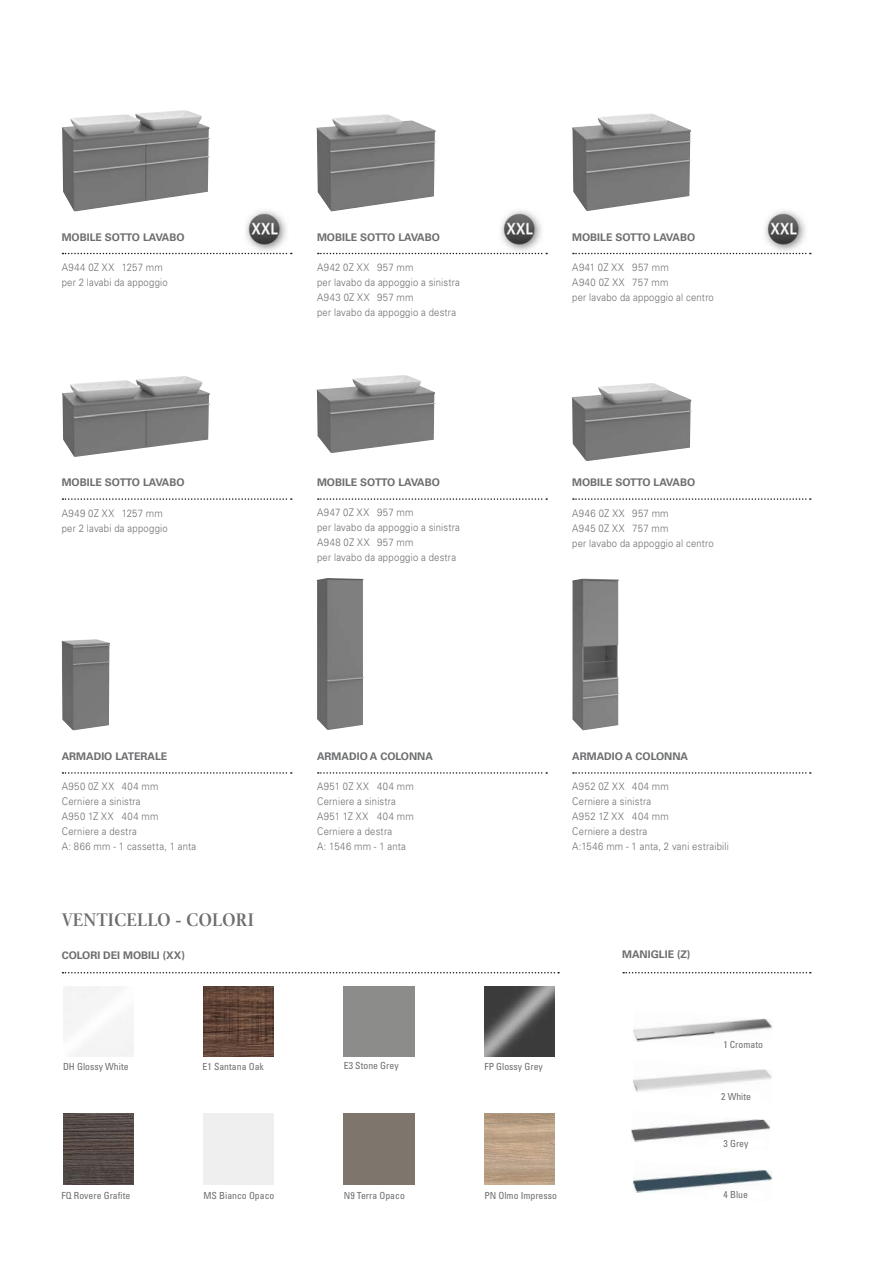
<style>
.page{position:relative;width:881px;height:1263px;background:#fff}
.page>*{position:absolute;margin:0;border:0;box-sizing:border-box;transform-origin:0 0}
.t1{font:700 18px "Villeroy Boch";color:#6d6e70}
.t2{font:300 10.5px/15px "Univers LT";letter-spacing:.025em;color:#6d6e70;scale:.9 1}
.t3{font:700 10.5px "Univers LT";color:#6d6e70}
.t4{font:condensed 9.75px "Univers LT";color:#6d6e70}
</style>
<div class="page">
<img style="left:203px;top:986px;width:70px;height:70px">
<img style="left:63px;top:1114px;width:70px;height:70px">
<img style="left:484px;top:1114px;width:70px;height:70px">
<img style="left:62px;top:110px;width:148px;height:102px">
<img style="left:62px;top:376px;width:148px;height:81px">
<img style="left:62px;top:639px;width:48px;height:91px">
<img style="left:317px;top:578px;width:47px;height:152px">
<img style="left:572px;top:579px;width:47px;height:151px">
<img style="left:316px;top:114px;width:120px;height:98px">
<img style="left:316px;top:375px;width:119px;height:78px">
<img style="left:572px;top:113px;width:119px;height:98px">
<img style="left:571px;top:383px;width:120px;height:78px">
<img style="left:245px;top:211px;width:42px;height:42px">
<img style="left:500px;top:211px;width:42px;height:42px">
<img style="left:764px;top:211px;width:42px;height:42px">
<img style="left:633px;top:1069px;width:139px;height:23px">
<img style="left:633px;top:1018px;width:139px;height:24px">
<img style="left:631px;top:1119px;width:139px;height:23px">
<img style="left:632px;top:1169px;width:140px;height:24px">
<img style="left:484px;top:986px;width:70px;height:70px">
<div style="left:723px;top:1040px;width:83px;height:14px;background:#fff"></div>
<div style="left:708px;top:1139px;width:55px;height:8px;background:#fff"></div>
<div style="left:708px;top:1190px;width:54px;height:8px;background:#fff"></div>
<svg style="left:62px;top:972px;width:497px;height:1px"></svg>
<svg style="left:623px;top:972px;width:187px;height:1px"></svg>
<svg style="left:62px;top:498px;width:230px;height:2px"></svg>
<svg style="left:62px;top:772px;width:230px;height:2px"></svg>
<svg style="left:317px;top:772px;width:230px;height:2px"></svg>
<svg style="left:572px;top:772px;width:238px;height:2px"></svg>
<svg style="left:318px;top:253px;width:229px;height:1px"></svg>
<svg style="left:318px;top:498px;width:229px;height:2px"></svg>
<svg style="left:572px;top:253px;width:238px;height:1px"></svg>
<svg style="left:572px;top:498px;width:238px;height:2px"></svg>
<svg style="left:62px;top:253px;width:230px;height:1px"></svg>
<p class="t3" style="left:62px;top:232px;width:124px">MOBILE SOTTO LAVABO</p>
<p class="t2" style="left:62px;top:261px;width:119px">A944 0Z XX 1257 mm per 2 lavabi da appoggio</p>
<p class="t3" style="left:62px;top:477px;width:124px">MOBILE SOTTO LAVABO</p>
<p class="t2" style="left:62px;top:506px;width:119px">A949 0Z XX 1257 mm per 2 lavabi da appoggio</p>
<p class="t3" style="left:317px;top:232px;width:124px">MOBILE SOTTO LAVABO</p>
<p class="t2" style="left:317px;top:261px;width:160px">A942 0Z XX 957 mm<br>per lavabo da appoggio a sinistra<br>A943 0Z XX 957 mm<br>per lavabo da appoggio a destra</p>
<p class="t3" style="left:317px;top:477px;width:124px">MOBILE SOTTO LAVABO</p>
<p class="t2" style="left:317px;top:506px;width:160px">A947 0Z XX 957 mm<br>per lavabo da appoggio a sinistra<br>A948 0Z XX 957 mm<br>per lavabo da appoggio a destra</p>
<p class="t3" style="left:572px;top:232px;width:124px">MOBILE SOTTO LAVABO</p>
<p class="t2" style="left:572px;top:261px;width:159px">A941 0Z XX 957 mm<br>A940 0Z XX 757 mm<br>per lavabo da appoggio al centro</p>
<p class="t3" style="left:572px;top:478px;width:124px">MOBILE SOTTO LAVABO</p>
<p class="t2" style="left:572px;top:506px;width:159px">A946 0Z XX 957 mm<br>A945 0Z XX 757 mm<br>per lavabo da appoggio al centro</p>
<p class="t3" style="left:62px;top:751px;width:107px">ARMADIO LATERALE</p>
<p class="t2" style="left:62px;top:779px;width:151px">A950 0Z XX 404 mm<br>Cerniere a sinistra<br>A950 1Z XX 404 mm<br>Cerniere a destra<br>A: 866 mm - 1 cassetta, 1 anta</p>
<h1 class="t1" style="left:62px;top:912px;width:193px">VENTICELLO - COLORI</h1>
<p class="t3" style="left:62px;top:951px;width:125px">COLORI DEI MOBILI (XX)</p>
<p class="t3" style="left:317px;top:751px;width:117px">ARMADIO A COLONNA</p>
<p class="t2" style="left:317px;top:779px;width:109px">A951 0Z XX 404 mm<br>Cerniere a sinistra<br>A951 1Z XX 404 mm<br>Cerniere a destra<br>A: 1546 mm - 1 anta</p>
<p class="t3" style="left:572px;top:751px;width:117px">ARMADIO A COLONNA</p>
<p class="t2" style="left:572px;top:779px;width:175px">A952 0Z XX 404 mm<br>Cerniere a sinistra<br>A952 1Z XX 404 mm<br>Cerniere a destra<br>A:1546 mm - 1 anta, 2 vani estraibili</p>
<p class="t3" style="left:622px;top:949px;width:70px">MANIGLIE (Z)</p>
<p class="t4" style="left:63px;top:1062px;width:67px">DH Glossy White</p>
<p class="t4" style="left:202px;top:1062px;width:63px">E1 Santana Oak</p>
<p class="t4" style="left:344px;top:1061px;width:56px">E3 Stone Grey</p>
<p class="t4" style="left:484px;top:1062px;width:60px">FP Glossy Grey</p>
<p class="t4" style="left:61px;top:1190px;width:70px">FQ Rovere Grafite</p>
<p class="t4" style="left:344px;top:1190px;width:62px">N9 Terra Opaco</p>
<p class="t4" style="left:203px;top:1190px;width:72px">MS Bianco Opaco</p>
<p class="t4" style="left:484px;top:1190px;width:74px">PN Olmo Impresso</p>
<p class="t4" style="left:723px;top:1040px;width:41px">1 Cromato</p>
<p class="t4" style="left:721px;top:1092px;width:31px">2 White</p>
<p class="t4" style="left:723px;top:1139px;width:26px">3 Grey</p>
<p class="t4" style="left:723px;top:1190px;width:26px">4 Blue</p>
</div>
